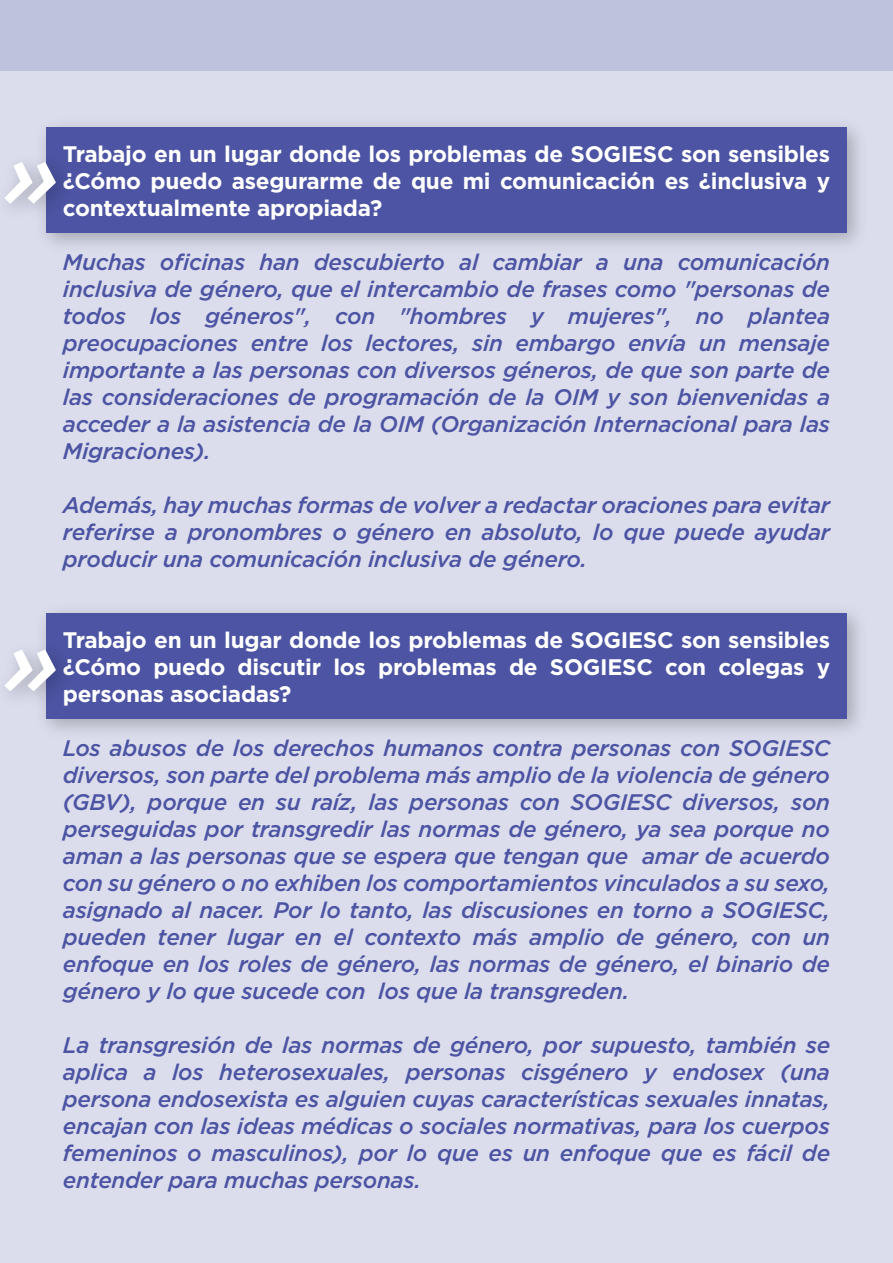
<style>
.page{position:relative;width:893px;height:1263px;background:#fff}
.page>*{position:absolute;margin:0;border:0;box-sizing:border-box;transform-origin:0 0}
.t1{font:italic 500 93px "Gotham";color:#fff}
.t2{font:italic 500 22.5px/27px "Gotham";letter-spacing:-.015em;color:#4c54a3;text-align:justify}
.t3{font:700 22.5px/27px "Gotham";letter-spacing:-.015em;color:#fff;text-align:justify}
</style>
<div class="page">
<div style="left:0;top:0;width:893px;height:1262px;background:#dbddec"></div>
<div style="left:46px;top:128px;width:801px;height:105px;background:#4c54a3"></div>
<div style="left:46px;top:614px;width:801px;height:105px;background:#4c54a3"></div>
<div style="left:0;top:0;width:893px;height:71px;background:#bec2dd"></div>
<img style="left:9px;top:121px;width:77px;height:129px">
<img style="left:9px;top:607px;width:77px;height:129px">
<p class="t3" style="left:63px;top:140px;width:769px">Trabajo en un lugar donde los problemas de SOGIESC son sensibles ¿Cómo puedo asegurarme de que mi comunicación es ¿inclusiva y contextualmente apropiada?</p>
<p class="t2" style="left:63px;top:248px;width:769px">Muchas oficinas han descubierto al cambiar a una comunicación inclusiva de género, que el intercambio de frases como "personas de todos los géneros", con "hombres y mujeres", no plantea preocupaciones entre los lectores, sin embargo envía un mensaje importante a las personas con diversos géneros, de que son parte de las consideraciones de programación de la OIM y son bienvenidas a acceder a la asistencia de la OIM (Organización Internacional para las Migraciones).</p>
<p class="t2" style="left:63px;top:491px;width:769px">Además, hay muchas formas de volver a redactar oraciones para evitar referirse a pronombres o género en absoluto, lo que puede ayudar producir una comunicación inclusiva de género.</p>
<h1 class="t1" style="left:4px;top:113px;width:58px">»</h1>
<p class="t3" style="left:63px;top:626px;width:769px">Trabajo en un lugar donde los problemas de SOGIESC son sensibles ¿Cómo puedo discutir los problemas de SOGIESC con colegas y personas asociadas?</p>
<p class="t2" style="left:63px;top:734px;width:769px">Los abusos de los derechos humanos contra personas con SOGIESC diversos, son parte del problema más amplio de la violencia de género (GBV), porque en su raíz, las personas con SOGIESC diversos, son perseguidas por transgredir las normas de género, ya sea porque no aman a las personas que se espera que tengan que amar de acuerdo con su género o no exhiben los comportamientos vinculados a su sexo, asignado al nacer. Por lo tanto, las discusiones en torno a SOGIESC, pueden tener lugar en el contexto más amplio de género, con un enfoque en los roles de género, las normas de género, el binario de género y lo que sucede con los que la transgreden.</p>
<p class="t2" style="left:63px;top:1031px;width:769px">La transgresión de las normas de género, por supuesto, también se aplica a los heterosexuales, personas cisgénero y endosex (una persona endosexista es alguien cuyas características sexuales innatas, encajan con las ideas médicas o sociales normativas, para los cuerpos femeninos o masculinos), por lo que es un enfoque que es fácil de entender para muchas personas.</p>
<h1 class="t1" style="left:4px;top:601px;width:58px">»</h1>
</div>
